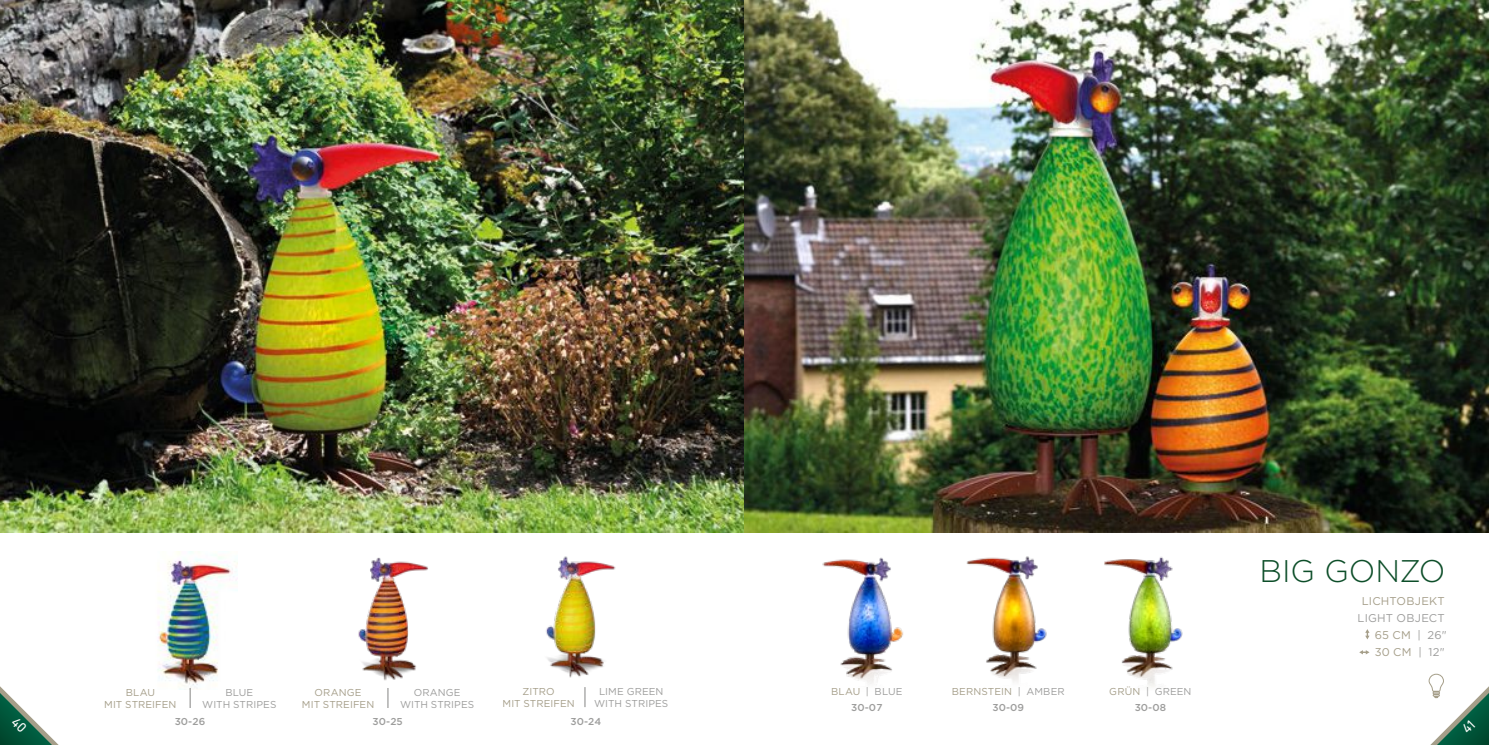
<style>
.page{position:relative;width:1489px;height:745px;background:#fff}
.page>*{position:absolute;margin:0;border:0;box-sizing:border-box;transform-origin:0 0}
.t1{font:300 31.25px "Gotham";letter-spacing:-.005em;color:#0d4e29}
.t2{font:11.25px/17.2px "Gotham";letter-spacing:.015em;color:#9d9d9c}
.t3{font:11.25px "Gotham";letter-spacing:.02em;color:#a59e89}
.t4{font:10px/12px "Gotham";letter-spacing:.01em;color:#9d9d9c;text-align:center}
.t5{font:10px/12px "Gotham";letter-spacing:.01em;color:#a59e89;text-align:center}
.t6{font:500 10px "Gotham";letter-spacing:.01em;color:#9d9d9c}
.s1{color:#a59e89}
.s2{font-weight:500}
.s3{color:#9d9d9c}
.s4{font-weight:500;color:#9d9d9c}
</style>
<div class="page">
<img style="left:358px;top:557px;width:70px;height:124px">
<img style="left:157px;top:551px;width:80px;height:136px">
<img style="left:546px;top:556px;width:70px;height:122px">
<img style="left:0;top:0;width:1488px;height:531px">
<svg style="left:387px;top:688px;width:1px;height:19px"></svg>
<hr style="left:189px;top:687px;width:2px;height:20px;background:#9d9d9c">
<svg style="left:584px;top:687px;width:1px;height:19px"></svg>
<img style="left:966px;top:556px;width:81px;height:126px">
<img style="left:822px;top:557px;width:81px;height:127px">
<img style="left:1104px;top:557px;width:79px;height:130px">
<svg style="left:1365px;top:629px;width:4px;height:10px"></svg>
<svg style="left:1359px;top:650px;width:10px;height:4px"></svg>
<svg style="left:0;top:686px;width:58px;height:58px"></svg>
<svg style="left:1428px;top:673px;width:60px;height:71px"></svg>
<p class="t5" style="left:104px;top:685px;width:74px">BLAU<br>MIT STREIFEN</p>
<p class="t4" style="left:202px;top:685px;width:76px">BLUE<br>WITH STRIPES</p>
<p class="t6" style="left:175px;top:714px;width:32px">30-26</p>
<p class="t5" style="left:302px;top:685px;width:74px">ORANGE<br>MIT STREIFEN</p>
<p class="t4" style="left:400px;top:685px;width:76px">ORANGE<br>WITH STRIPES</p>
<p class="t6" style="left:372px;top:714px;width:32px">30-25</p>
<p class="t5" style="left:502px;top:685px;width:74px">ZITRO<br>MIT STREIFEN</p>
<p class="t4" style="left:594px;top:685px;width:76px">LIME GREEN<br>WITH STRIPES</p>
<p class="t6" style="left:570px;top:714px;width:32px">30-24</p>
<p class="t4" style="left:831px;top:682px;width:73px;line-height:16.2px"><span class="s1">BLAU</span> | BLUE<br><span class="s2">30-07</span></p>
<p class="t4" style="left:1109px;top:682px;width:84px;line-height:16.2px"><span class="s1">GRÜN</span> | GREEN<br><span class="s2">30-08</span></p>
<p class="t5" style="left:951px;top:682px;width:114px;line-height:16.2px">BERNSTEIN <span class="s3">| AMBER<br></span><span class="s4">30-09</span></p>
<h1 class="t1" style="left:1259px;top:550px;width:187px">BIG GONZO</h1>
<p class="t3" style="left:1361px;top:593px;width:84px">LICHTOBJEKT</p>
<p class="t2" style="left:1374px;top:608px;width:74px;text-indent:-17px">LIGHT OBJECT<br><span class="s1">65 CM</span> | 26"<br><span class="s1">30 CM</span> | 12"</p>
</div>
